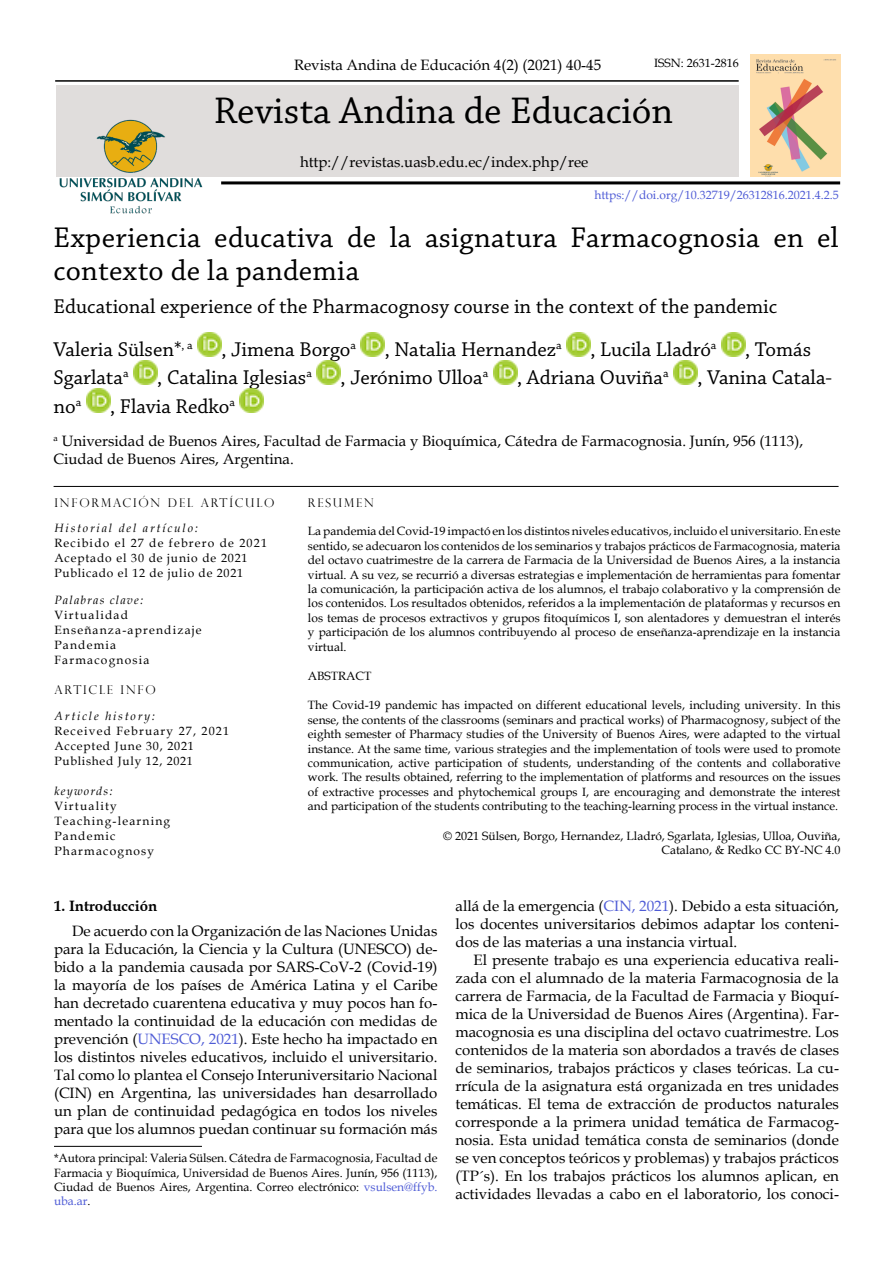
<style>
.page{position:relative;width:893px;height:1263px;background:#fff}
.page>*{position:absolute;margin:0;border:0;box-sizing:border-box;transform-origin:0 0}
.t1{font:39px "Chaparral Pro";color:#000}
.t2{font:30px/33px "Chaparral Pro";letter-spacing:.01em;color:#000}
.t3{font:21px/43.2px "Chaparral Pro";color:#000}
.t4{font:15px/18px "Book Antiqua";color:#000;text-align:justify}
.t5{font:700 15px "Book Antiqua";color:#000}
.t6{font:12px/14.4px "Book Antiqua";color:#000;text-align:justify}
.t7{font:12px/15px "Book Antiqua";letter-spacing:.07em;color:#000}
.t8{font:12px/15px "Book Antiqua";letter-spacing:.1em;color:#000}
.t9{font:12px "Book Antiqua";color:#4f5cd6}
.t10{font:300 12px "Perpetua Titling";letter-spacing:.15em;color:#000}
.t11{font:italic 12px "Book Antiqua";letter-spacing:.15em;color:#000}
.t12{font:italic 12px "Book Antiqua";letter-spacing:.1em;color:#000}
.s1{color:#4f5cd6}
</style>
<div class="page">
<hr style="left:54px;top:1146px;width:148px;height:1px;background:#000">
<div style="left:56px;top:85px;width:683px;height:92px;background:#e0dddc"></div>
<img style="left:59px;top:119px;width:144px;height:95px">
<hr style="left:221px;top:181px;width:619px;height:3px;background:#000">
<hr style="left:55px;top:80px;width:684px;height:2px;background:#000">
<img style="left:197px;top:332px;width:24px;height:24px">
<img style="left:361px;top:332px;width:24px;height:24px">
<img style="left:566px;top:332px;width:24px;height:24px">
<img style="left:721px;top:332px;width:24px;height:24px">
<img style="left:133px;top:360px;width:24px;height:24px">
<img style="left:317px;top:360px;width:24px;height:24px">
<img style="left:493px;top:360px;width:24px;height:24px">
<img style="left:673px;top:360px;width:24px;height:24px">
<img style="left:86px;top:388px;width:24px;height:24px">
<img style="left:240px;top:388px;width:24px;height:24px">
<hr style="left:54px;top:486px;width:785px;height:1px;background:#000">
<img style="left:750px;top:54px;width:90px;height:123px">
<p class="t4" style="left:294px;top:55px;width:309px">Revista Andina de Educación 4(2) (2021) 40-45</p>
<p class="t6" style="left:654px;top:55px;width:86px">ISSN: 2631-2816</p>
<h1 class="t1" style="left:214px;top:89px;width:461px">Revista Andina de Educación</h1>
<p class="t4" style="left:300px;top:152px;width:290px">http://revistas.uasb.edu.ec/index.php/ree</p>
<p class="t9" style="left:594px;top:187px;width:246px">https://doi.org/10.32719/26312816.2021.4.2.5</p>
<h2 class="t2" style="left:54px;top:222px;width:786px">Experiencia educativa de la asignatura Farmacognosia en el contexto de la pandemia</h2>
<h3 class="t3" style="left:54px;top:285px;width:725px">Educational experience of the Pharmacognosy course in the context of the pandemic<br>Valeria Sülsen*<sup>,</sup> <sup>a</sup></h3>
<h3 class="t3" style="left:221px;top:329px;width:136px">, Jimena Borgo<sup>a</sup></h3>
<h3 class="t3" style="left:385px;top:329px;width:178px">, Natalia Hernandez<sup>a</sup></h3>
<h3 class="t3" style="left:590px;top:329px;width:128px">, Lucila Lladró<sup>a</sup></h3>
<h3 class="t3" style="left:745px;top:329px;width:68px">, Tomás</h3>
<h3 class="t3" style="left:54px;top:357px;width:77px">Sgarlata<sup>a</sup></h3>
<h3 class="t3" style="left:157px;top:357px;width:156px">, Catalina Iglesias<sup>a</sup></h3>
<h3 class="t3" style="left:341px;top:357px;width:149px">, Jerónimo Ulloa<sup>a</sup></h3>
<h3 class="t3" style="left:517px;top:357px;width:153px">, Adriana Ouviña<sup>a</sup></h3>
<h3 class="t3" style="left:697px;top:357px;width:136px">, Vanina Catala-</h3>
<h3 class="t3" style="left:54px;top:385px;width:29px">no<sup>a</sup></h3>
<h3 class="t3" style="left:110px;top:385px;width:127px">, Flavia Redko<sup>a</sup></h3>
<p class="t4" style="left:54px;top:431px;width:751px"><sup>a</sup> Universidad de Buenos Aires, Facultad de Farmacia y Bioquímica, Cátedra de Farmacognosia. Junín, 956 (1113),<br>Ciudad de Buenos Aires, Argentina.</p>
<p class="t10" style="left:54px;top:495px;width:221px">INFORMACIÓN DEL ARTÍCULO</p>
<p class="t11" style="left:54px;top:520px;width:145px">Historial del artículo:</p>
<p class="t7" style="left:54px;top:535px;width:214px">Recibido el 27 de febrero de 2021<br>Aceptado el 30 de junio de 2021<br>Publicado el 12 de julio de 2021</p>
<p class="t12" style="left:54px;top:592px;width:90px">Palabras clave:</p>
<p class="t8" style="left:54px;top:607px;width:149px">Virtualidad<br>Enseñanza-aprendizaje<br>Pandemia<br>Farmacognosia</p>
<p class="t10" style="left:54px;top:682px;width:103px">ARTICLE INFO</p>
<p class="t11" style="left:54px;top:707px;width:102px">Article history:</p>
<p class="t7" style="left:54px;top:723px;width:176px">Received February 27, 2021<br>Accepted June 30, 2021<br>Published July 12, 2021</p>
<p class="t12" style="left:54px;top:782px;width:59px">keywords:</p>
<p class="t8" style="left:54px;top:798px;width:117px">Virtuality<br>Teaching-learning<br>Pandemic<br>Pharmacognosy</p>
<p class="t10" style="left:308px;top:495px;width:67px">RESUMEN</p>
<p class="t6" style="left:308px;top:524px;width:534px">La pandemia del Covid-19 impactó en los distintos niveles educativos, incluido el universitario. En este sentido, se adecuaron los contenidos de los seminarios y trabajos prácticos de Farmacognosia, materia del octavo cuatrimestre de la carrera de Farmacia de la Universidad de Buenos Aires, a la instancia virtual. A su vez, se recurrió a diversas estrategias e implementación de herramientas para fomentar la comunicación, la participación activa de los alumnos, el trabajo colaborativo y la comprensión de los contenidos. Los resultados obtenidos, referidos a la implementación de plataformas y recursos en los temas de procesos extractivos y grupos fitoquímicos I, son alentadores y demuestran el interés y participación de los alumnos contribuyendo al proceso de enseñanza-aprendizaje en la instancia virtual.</p>
<p class="t6" style="left:308px;top:668px;width:65px">ABSTRACT</p>
<p class="t6" style="left:308px;top:698px;width:534px">The Covid-19 pandemic has impacted on different educational levels, including university. In this sense, the contents of the classrooms (seminars and practical works) of Pharmacognosy, subject of the eighth semester of Pharmacy studies of the University of Buenos Aires, were adapted to the virtual instance. At the same time, various strategies and the implementation of tools were used to promote communication, active participation of students, understanding of the contents and collaborative work. The results obtained, referring to the implementation of platforms and resources on the issues of extractive processes and phytochemical groups I, are encouraging and demonstrate the interest and participation of the students contributing to the teaching-learning process in the virtual instance.</p>
<p class="t6" style="left:443px;top:828px;width:399px;text-align:right">© 2021 Sülsen, Borgo, Hernandez, Lladró, Sgarlata, Iglesias, Ulloa, Ouviña,<br>Catalano, &amp; Redko CC BY-NC 4.0</p>
<p class="t5" style="left:54px;top:897px;width:105px">1. Introducción</p>
<p class="t4" style="left:54px;top:922px;width:385px;text-indent:18px">De acuerdo con la Organización de las Naciones Unidas para la Educación, la Ciencia y la Cultura (UNESCO) de&shy;bido a la pandemia causada por SARS-CoV-2 (Covid-19) la mayoría de los países de América Latina y el Caribe han decretado cuarentena educativa y muy pocos han fo&shy;mentado la continuidad de la educación con medidas de prevención (<span class="s1">UNESCO, 2021</span>). Este hecho ha impactado en los distintos niveles educativos, incluido el universitario.<br>Tal como lo plantea el Consejo Interuniversitario Nacional (CIN) en Argentina, las universidades han desarrollado un plan de continuidad pedagógica en todos los niveles para que los alumnos puedan continuar su formación más</p>
<p class="t6" style="left:54px;top:1151px;width:385px">*Autora principal: Valeria Sülsen. Cátedra de Farmacognosia, Facultad de Farmacia y Bioquímica, Universidad de Buenos Aires. Junín, 956 (1113), Ciudad de Buenos Aires, Argentina. Correo electrónico: <span class="s1">vsulsen@ffyb. uba.ar</span>.</p>
<p class="t4" style="left:455px;top:896px;width:385px">allá de la emergencia (<span class="s1">CIN, 2021</span>). Debido a esta situación, los docentes universitarios debimos adaptar los conteni&shy;dos de las materias a una instancia virtual.</p>
<p class="t4" style="left:455px;top:950px;width:385px;text-indent:18px">El presente trabajo es una experiencia educativa reali&shy;zada con el alumnado de la materia Farmacognosia de la carrera de Farmacia, de la Facultad de Farmacia y Bioquí&shy;mica de la Universidad de Buenos Aires (Argentina). Far&shy;macognosia es una disciplina del octavo cuatrimestre. Los contenidos de la materia son abordados a través de clases de seminarios, trabajos prácticos y clases teóricas. La cu&shy;rrícula de la asignatura está organizada en tres unidades temáticas. El tema de extracción de productos naturales corresponde a la primera unidad temática de Farmacog&shy;nosia. Esta unidad temática consta de seminarios (donde se ven conceptos teóricos y problemas) y trabajos prácticos (TP´s). En los trabajos prácticos los alumnos aplican, en actividades llevadas a cabo en el laboratorio, los conoci-</p>
</div>
